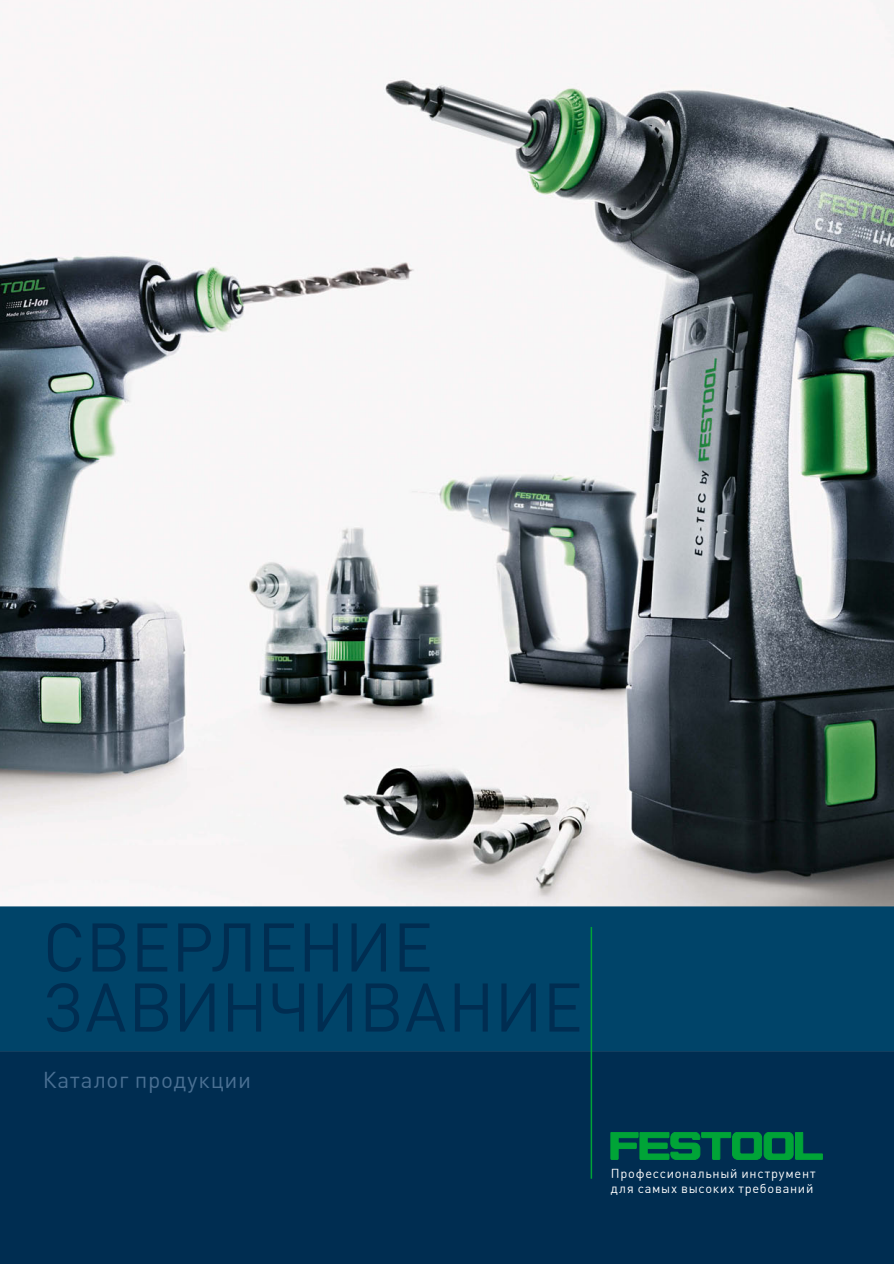
<style>
.page{position:relative;width:894px;height:1264px;background:#fff}
.page>*{position:absolute;margin:0;border:0;box-sizing:border-box;transform-origin:0 0}
.t1{font:67.5px/60px "DIN Pro";letter-spacing:-.005em;color:#002d51}
.t2{font:22.5px "DIN Pro";letter-spacing:.035em;color:#4a7093}
.t3{font:12.75px/15px "DIN Pro";letter-spacing:.055em;color:#fff}
</style>
<div class="page">
<div style="left:0;top:1050px;width:893px;height:213px;background:#002d51"></div>
<img style="left:0;top:0;width:893px;height:906px">
<div style="left:0;top:906px;width:893px;height:144px;background:#004469"></div>
<svg style="left:610px;top:1131px;width:212px;height:28px;background:#007341"></svg>
<hr style="left:590px;top:926px;width:2px;height:252px;background:#00a437">
<div style="left:605px;top:1165px;width:255px;height:43px;background:#002d51"></div>
<h1 class="t1" style="left:43px;top:918px;width:541px">СВЕРЛЕНИЕ<br>ЗАВИНЧИВАНИЕ</h1>
<h2 class="t2" style="left:43px;top:1067px;width:210px">Каталог продукции</h2>
<p class="t3" style="left:610px;top:1165px;width:206px">Профессиональный инструмент для самых высоких требований</p>
</div>
